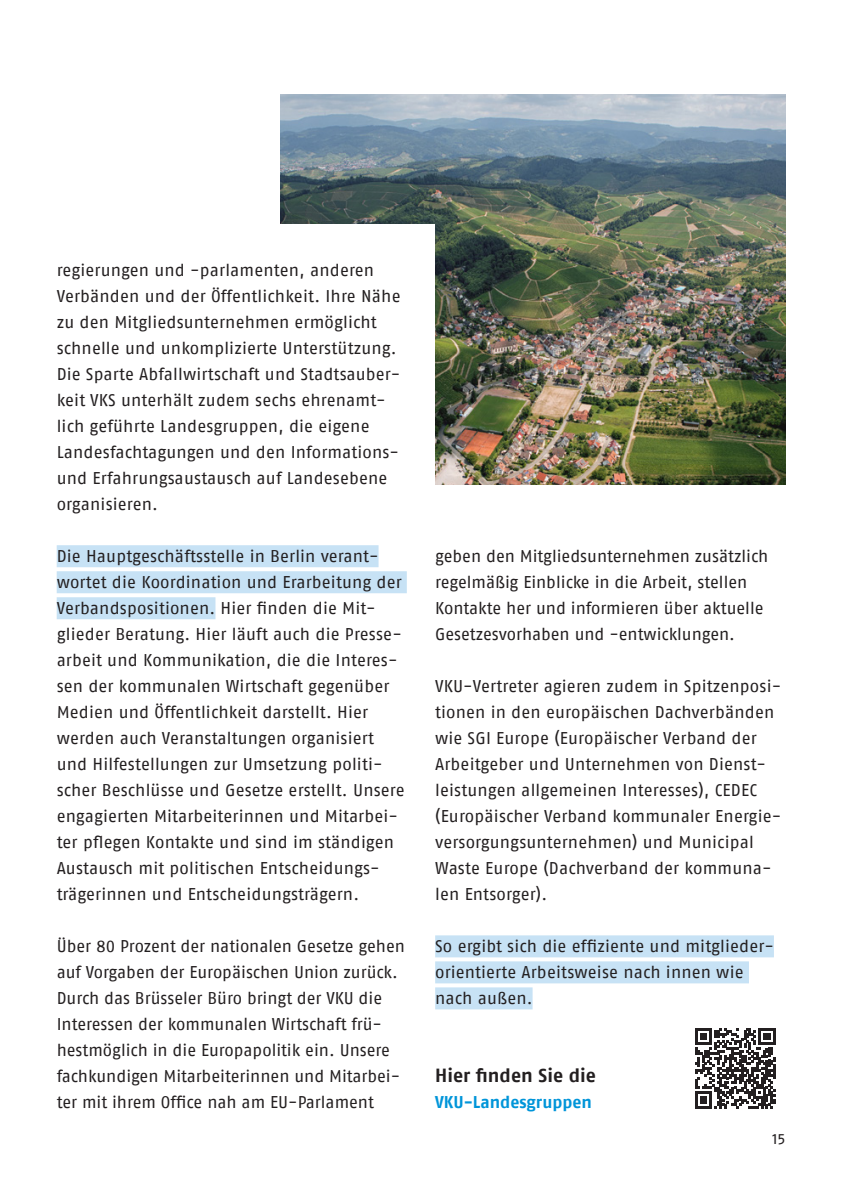
<style>
.page{position:relative;width:842px;height:1191px;background:#fff}
.page>*{position:absolute;margin:0;border:0;box-sizing:border-box;transform-origin:0 0}
.t1{font:700 19px "Fago No";color:#231f20}
.t2{font:17px/26px "Fago No Regular LF";letter-spacing:.005em;color:#231f20}
.t3{font:17px/26px "Fago No";letter-spacing:.005em;color:#231f20}
.t4{font:17px "Fago No Bold Lf";color:#0095d9}
.t5{font:15px "Fago No Regular LF";color:#231f20}
.s1{font-family:"Fago No Regular LF"}
</style>
<div class="page">
<img style="left:281px;top:94px;width:504px;height:390px">
<svg style="left:695px;top:1028px;width:80px;height:80px"></svg>
<div style="left:176px;top:224px;width:259px;height:312px;background:#fff"></div>
<div style="left:57px;top:545px;width:322px;height:22px;background:#c7e2f5"></div>
<div style="left:57px;top:571px;width:350px;height:22px;background:#c7e2f5"></div>
<div style="left:57px;top:597px;width:158px;height:22px;background:#c7e2f5"></div>
<div style="left:435px;top:935px;width:339px;height:22px;background:#c7e2f5"></div>
<div style="left:435px;top:961px;width:314px;height:22px;background:#c7e2f5"></div>
<div style="left:435px;top:987px;width:98px;height:22px;background:#c7e2f5"></div>
<p class="t2" style="left:57px;top:257px;width:345px">regierungen und -parlamenten, anderen Verbänden und der Öffentlichkeit. Ihre Nähe zu den Mitgliedsunternehmen ermöglicht schnelle und unkomplizierte Unterstützung.<br>Die Sparte Abfallwirtschaft und Stadtsauber&shy;keit VKS unterhält zudem sechs ehrenamt&shy;lich geführte Landesgruppen, die eigene Landesfachtagungen und den Informations&shy;und Erfahrungsaustausch auf Landesebene organisieren.</p>
<p class="t3" style="left:57px;top:543px;width:347px">Die Hauptgeschäftsstelle in Berlin verant&shy;wortet die Koordination und Erarbeitung der<br>Verbandspositionen. <span class="s1">Hier finden die Mit-</span></p>
<p class="t2" style="left:57px;top:621px;width:350px">glieder Beratung. Hier läuft auch die Presse&shy;arbeit und Kommunikation, die die Interes&shy;sen der kommunalen Wirtschaft gegenüber Medien und Öffentlichkeit darstellt. Hier werden auch Veranstaltungen organisiert und Hilfestellungen zur Umsetzung politi&shy;scher Beschlüsse und Gesetze erstellt. Unsere engagierten Mitarbeiterinnen und Mitarbei&shy;ter pflegen Kontakte und sind im ständigen Austausch mit politischen Entscheidungs&shy;trägerinnen und Entscheidungsträgern.</p>
<p class="t2" style="left:57px;top:933px;width:350px">Über 80 Prozent der nationalen Gesetze gehen auf Vorgaben der Europäischen Union zurück.<br>Durch das Brüsseler Büro bringt der VKU die Interessen der kommunalen Wirtschaft frü&shy;hestmöglich in die Europapolitik ein. Unsere fachkundigen Mitarbeiterinnen und Mitarbei&shy;ter mit ihrem Office nah am EU-Parlament</p>
<p class="t2" style="left:435px;top:543px;width:335px">geben den Mitgliedsunternehmen zusätzlich regelmäßig Einblicke in die Arbeit, stellen Kontakte her und informieren über aktuelle Gesetzesvorhaben und -entwicklungen.</p>
<p class="t2" style="left:435px;top:673px;width:348px">VKU-Vertreter agieren zudem in Spitzenposi&shy;tionen in den europäischen Dachverbänden wie SGI Europe (Europäischer Verband der Arbeitgeber und Unternehmen von Dienst&shy;leistungen allgemeinen Interesses), CEDEC (Europäischer Verband kommunaler Energie&shy;versorgungsunternehmen) und Municipal Waste Europe (Dachverband der kommuna&shy;len Entsorger).</p>
<p class="t3" style="left:435px;top:933px;width:340px">So ergibt sich die effiziente und mitglieder&shy;orientierte Arbeitsweise nach innen wie nach außen.</p>
<p class="t1" style="left:435px;top:1064px;width:162px">Hier finden Sie die</p>
<p class="t4" style="left:435px;top:1092px;width:158px">VKU-Landesgruppen</p>
<p class="t5" style="left:773px;top:1130px;width:14px">15</p>
</div>
